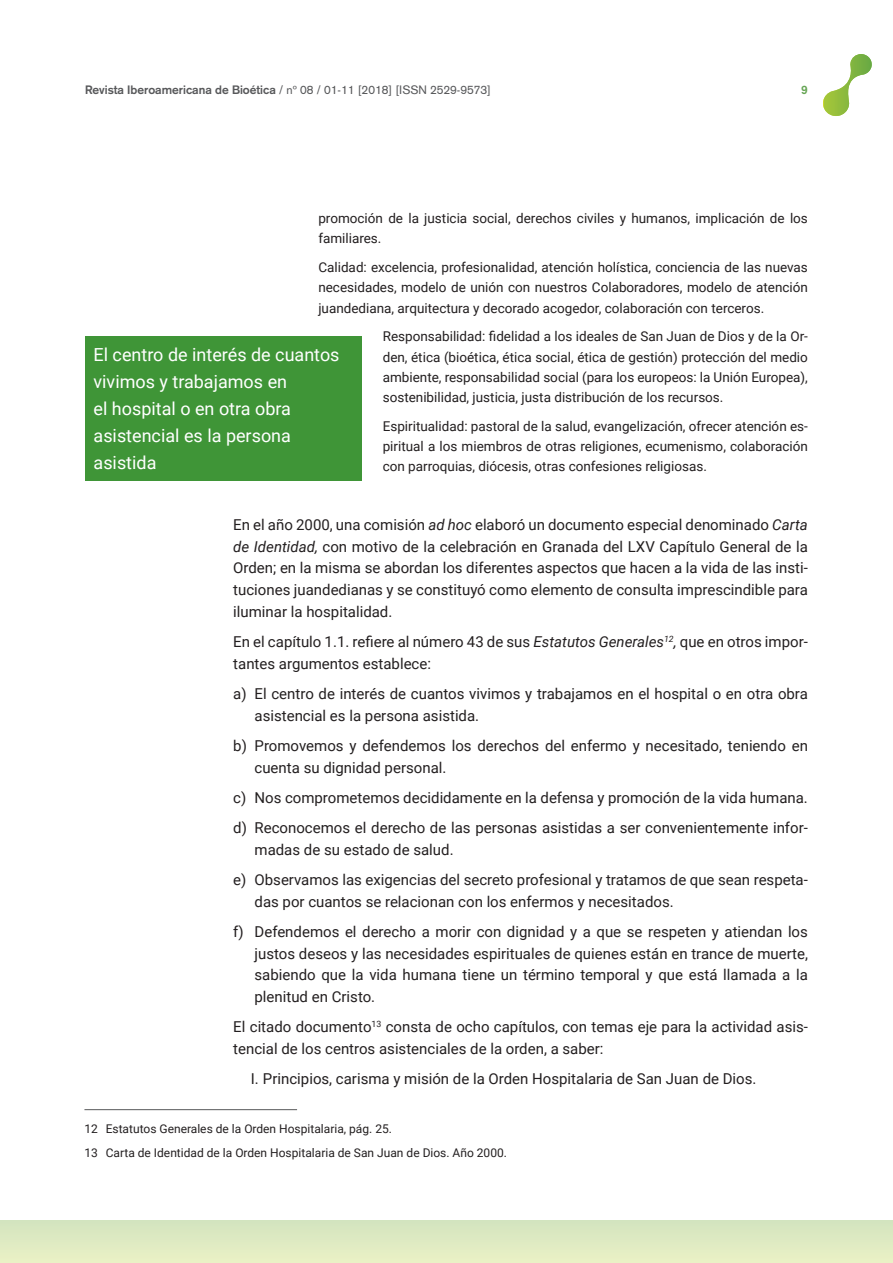
<style>
.page{position:relative;width:893px;height:1263px;background:#fff}
.page>*{position:absolute;margin:0;border:0;box-sizing:border-box;transform-origin:0 0}
.t1{font:18px/27px "Roboto";color:#fff}
.t2{font:15px/21.8px "Roboto";color:#231f20}
.t3{font:13.5px/20.2px "Roboto";color:#231f20;text-align:justify}
.t4{font:12px/23.5px "Roboto";color:#231f20}
.t5{font:12px "Akzidenz Grotesk";color:#57585a}
.t6{font:700 12px "Akzidenz Grotesk";color:#66a554}
.s1{font-weight:700}
.s2{font-style:italic}
</style>
<div class="page">
<div style="left:0;top:1220px;width:893px;height:43px;background:#deeac2"></div>
<svg style="left:823px;top:54px;width:49px;height:62px"></svg>
<hr style="left:84px;top:1109px;width:213px;height:1px;background:#57585a">
<div style="left:85px;top:336px;width:276px;height:144px;background:#3f9537"></div>
<p class="t5" style="left:85px;top:83px;width:407px"><span class="s1">Revista Iberoamericana de Bioética</span> / nº 08 / 01-11 [2018] [ISSN 2529-9573]</p>
<p class="t6" style="left:801px;top:83px;width:8px">9</p>
<p class="t3" style="left:318px;top:208px;width:491px">promoción de la justicia social, derechos civiles y humanos, implicación de los familiares.</p>
<p class="t3" style="left:318px;top:257px;width:491px">Calidad: excelencia, profesionalidad, atención holística, conciencia de las nuevas necesidades, modelo de unión con nuestros Colaboradores, modelo de atención juandediana, arquitectura y decorado acogedor, colaboración con terceros.</p>
<p class="t3" style="left:383px;top:326px;width:427px">Responsabilidad: fidelidad a los ideales de San Juan de Dios y de la Or&shy;den, ética (bioética, ética social, ética de gestión) protección del medio ambiente, responsabilidad social (para los europeos: la Unión Europea), sostenibilidad, justicia, justa distribución de los recursos.</p>
<p class="t3" style="left:383px;top:415px;width:427px">Espiritualidad: pastoral de la salud, evangelización, ofrecer atención es&shy;piritual a los miembros de otras religiones, ecumenismo, colaboración con parroquias, diócesis, otras confesiones religiosas.</p>
<p class="t1" style="left:94px;top:340px;width:247px">El centro de interés de cuantos vivimos y trabajamos en<br>el hospital o en otra obra asistencial es la persona asistida</p>
<p class="t2" style="left:233px;top:513px;width:576px;text-align:justify">En el año 2000, una comisión <span class="s2">ad hoc</span> elaboró un documento especial denominado <span class="s2">Carta de Identidad,</span> con motivo de la celebración en Granada del LXV Capítulo General de la Orden; en la misma se abordan los diferentes aspectos que hacen a la vida de las insti&shy;tuciones juandedianas y se constituyó como elemento de consulta imprescindible para iluminar la hospitalidad.</p>
<p class="t2" style="left:233px;top:630px;width:576px">En el capítulo 1.1. refiere al número 43 de sus <span class="s2">Estatutos Generales</span><sup>12</sup><span class="s2">,</span> que en otros impor&shy;tantes argumentos establece:</p>
<p class="t2" style="left:255px;top:682px;width:555px;text-indent:-21px">a) El centro de interés de cuantos vivimos y trabajamos en el hospital o en otra obra asistencial es la persona asistida.</p>
<p class="t2" style="left:255px;top:734px;width:555px;text-indent:-21px">b) Promovemos y defendemos los derechos del enfermo y necesitado, teniendo en cuenta su dignidad personal.</p>
<p class="t2" style="left:233px;top:782px;width:576px;line-height:30.2px">c) Nos comprometemos decididamente en la defensa y promoción de la vida humana. d) Reconocemos el derecho de las personas asistidas a ser convenientemente infor-</p>
<p class="t2" style="left:233px;top:834px;width:576px;line-height:30.2px;text-indent:21px">madas de su estado de salud.<br>e) Observamos las exigencias del secreto profesional y tratamos de que sean respeta-</p>
<p class="t2" style="left:233px;top:886px;width:576px;line-height:30.2px;text-indent:21px">das por cuantos se relacionan con los enfermos y necesitados.<br>f) Defendemos el derecho a morir con dignidad y a que se respeten y atiendan los</p>
<p class="t2" style="left:255px;top:942px;width:555px;text-align:justify">justos deseos y las necesidades espirituales de quienes están en trance de muerte, sabiendo que la vida humana tiene un término temporal y que está llamada a la plenitud en Cristo.</p>
<p class="t2" style="left:233px;top:1015px;width:576px">El citado documento<sup>13</sup> consta de ocho capítulos, con temas eje para la actividad asis&shy;tencial de los centros asistenciales de la orden, a saber:</p>
<p class="t2" style="left:251px;top:1067px;width:507px">I. Principios, carisma y misión de la Orden Hospitalaria de San Juan de Dios.</p>
<p class="t4" style="left:84px;top:1117px;width:424px">12 Estatutos Generales de la Orden Hospitalaria, pág. 25.<br>13 Carta de Identidad de la Orden Hospitalaria de San Juan de Dios. Año 2000.</p>
</div>
